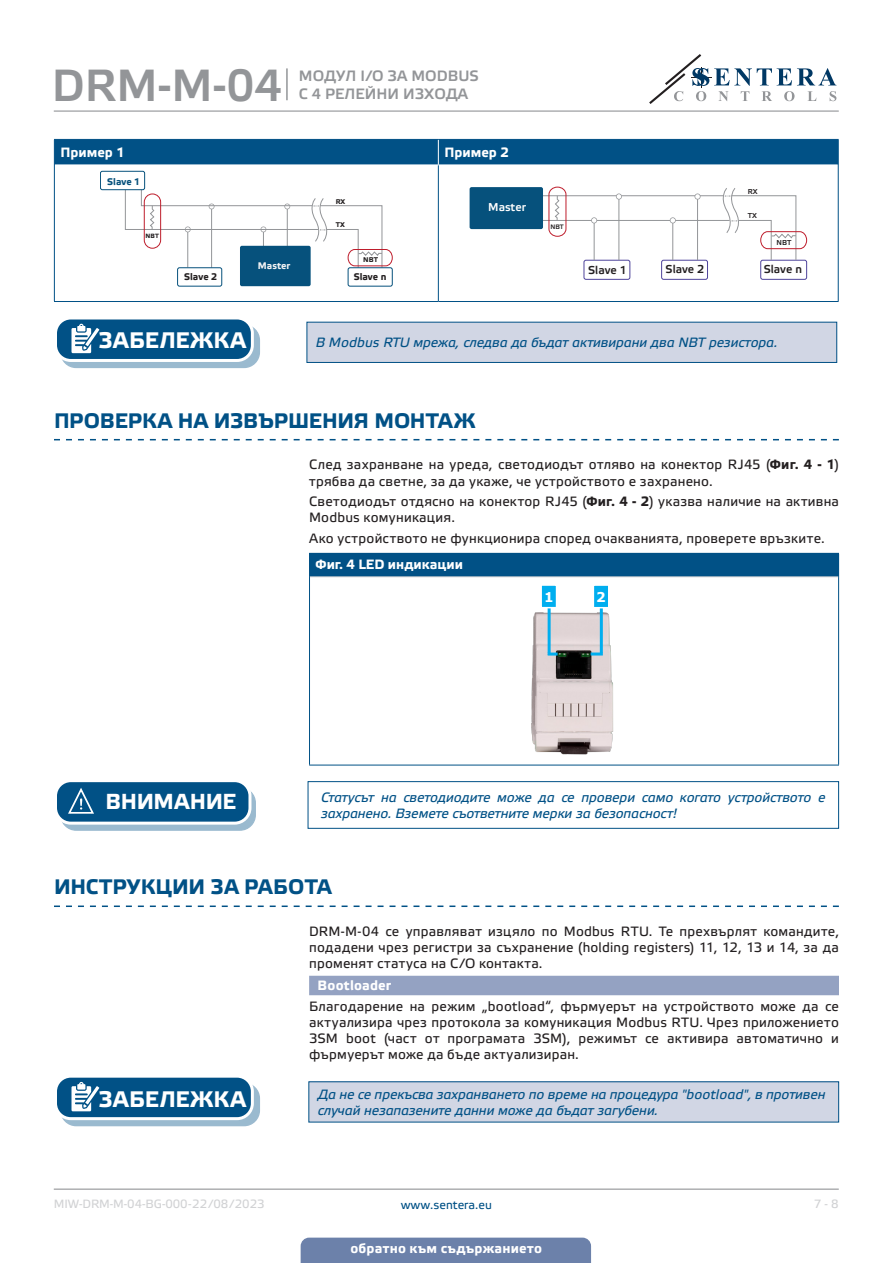
<style>
.page{position:relative;width:893px;height:1263px;background:#fff}
.page>*{position:absolute;margin:0;border:0;box-sizing:border-box;transform-origin:0 0}
.t1{font:45px "Etelka Medium Pro";color:#939598}
.t2{font:700 22.5px "Etelka Text Pro";letter-spacing:.02em;color:#fff}
.t3{font:700 21.75px "Etelka Text Pro";letter-spacing:-.02em;color:#fff}
.t4{font:700 21px "Etelka Text Pro";letter-spacing:-.005em;color:#015186}
.t5{font:15px/18px "Etelka Medium Pro";color:#939598}
.body{font:13.5px/16.2px "Etelka Text Pro";letter-spacing:.015em;color:#231f20}
.attention{font:italic 13.5px/16.2px "Etelka Text Pro";letter-spacing:-.005em;color:#015186}
.head-table{font:700 13.5px "Etelka Text Pro";color:#fff}
.Number-roman{font:700 13.5px "Etelka Text Pro";letter-spacing:.01em;color:#fff}
.t6{font:700 13.5px "Verdana";color:#fff}
.t7{font:12px "Etelka Text Pro";letter-spacing:-.005em;color:#d1d2d4}
.t8{font:12px "Etelka Text Pro";color:#015186}
.t9{font:11.4px "Etelka Medium Pro";color:#231f20}
.t10{font:11.4px "Etelka Medium Pro";color:#fff}
.t11{font:700 9.6px "Etelka Text Pro";color:#231f20}
.t12{font:700 9.6px "Etelka Text Pro";color:#f2f3f4}
.t13{font:700 9.6px "Etelka Text Pro";color:#06517c}
.t14{font:7.2px "Etelka Medium Pro";color:#231f20}
.t15{font:700 6.9px "Etelka Text Pro";color:#231f20}
.t16{font:6.45px "Etelka Medium Pro";color:#231f20}
.t17{font:700 6.15px "Etelka Text Pro";color:#231f20}
.s1{font-weight:700}
</style>
<div class="page">
<hr style="left:54px;top:111px;width:785px;height:1px;background:#939598">
<hr style="left:54px;top:1188px;width:785px;height:2px;background:#939598">
<svg style="left:649px;top:54px;width:187px;height:50px"></svg>
<div style="left:301px;top:1237px;width:290px;height:26px;background:#6c81aa"></div>
<hr style="left:286px;top:68px;width:2px;height:32px;background:#939598">
<svg style="left:54px;top:439px;width:785px;height:1px"></svg>
<div style="left:54px;top:139px;width:785px;height:26px;background:#015186"></div>
<hr style="left:54px;top:165px;width:1px;height:136px;background:#015186">
<hr style="left:54px;top:301px;width:384px;height:1px;background:#015186">
<hr style="left:438px;top:165px;width:1px;height:136px;background:#015186">
<hr style="left:838px;top:165px;width:1px;height:136px;background:#015186">
<hr style="left:438px;top:301px;width:401px;height:1px;background:#015186">
<div style="left:177px;top:267px;width:45px;height:19px;border:1px solid #06517c;border-radius:2px"></div>
<div style="left:348px;top:267px;width:45px;height:19px;border:1px solid #06517c;border-radius:2px"></div>
<div style="left:240px;top:246px;width:71px;height:40px;background:#06517c;border-radius:2px"></div>
<svg style="left:125px;top:175px;width:268px;height:96px"></svg>
<div style="left:100px;top:171px;width:45px;height:19px;background:#fff;border-radius:2px"></div>
<div style="left:100px;top:171px;width:45px;height:19px;border:1px solid #06517c;border-radius:2px"></div>
<div style="left:661px;top:260px;width:47px;height:20px;border:1px solid #4e439b;border-radius:2px"></div>
<hr style="left:529px;top:220px;width:201px;height:1px;background:#939598">
<hr style="left:536px;top:195px;width:188px;height:1px;background:#939598">
<div style="left:584px;top:260px;width:46px;height:20px;border:1px solid #4e439b;border-radius:2px"></div>
<div style="left:760px;top:260px;width:47px;height:20px;border:1px solid #4e439b;border-radius:2px"></div>
<div style="left:470px;top:187px;width:73px;height:42px;background:#06517c;border-radius:2px"></div>
<svg style="left:548px;top:187px;width:259px;height:74px"></svg>
<div style="left:61px;top:325px;width:198px;height:42px;background:#9abacf;border-radius:15px"></div>
<div style="left:60px;top:324px;width:200px;height:44px;border:1px solid #015186;border-radius:15px"></div>
<div style="left:56px;top:318px;width:196px;height:42px;background:#015186;border-radius:15px"></div>
<div style="left:54px;top:316px;width:200px;height:46px;border:3px solid #fff;border-radius:15px"></div>
<svg style="left:71px;top:324px;width:34px;height:37px"></svg>
<div style="left:307px;top:322px;width:530px;height:40px;background:#d1d6e4"></div>
<div style="left:307px;top:322px;width:530px;height:41px;border:1px solid #015186"></div>
<div style="left:309px;top:553px;width:530px;height:24px;background:#015186"></div>
<hr style="left:309px;top:577px;width:1px;height:188px;background:#015186">
<hr style="left:838px;top:577px;width:1px;height:188px;background:#015186">
<hr style="left:309px;top:765px;width:530px;height:1px;background:#015186">
<hr style="left:310px;top:576px;width:528px;height:1px;background:#d1d2d4">
<img style="left:531px;top:608px;width:83px;height:147px">
<hr style="left:600px;top:608px;width:3px;height:45px;background:#00aeef">
<div style="left:593px;top:585px;width:16px;height:23px;background:#00aeef"></div>
<div style="left:593px;top:584px;width:16px;height:24px;border:2px solid #fff"></div>
<svg style="left:591px;top:652px;width:12px;height:3px"></svg>
<hr style="left:548px;top:608px;width:3px;height:45px;background:#00aeef">
<div style="left:541px;top:585px;width:16px;height:23px;background:#00aeef"></div>
<div style="left:540px;top:584px;width:17px;height:24px;border:2px solid #fff"></div>
<svg style="left:548px;top:652px;width:10px;height:3px"></svg>
<svg style="left:54px;top:905px;width:785px;height:2px"></svg>
<div style="left:309px;top:976px;width:530px;height:19px;background:#94a2c2"></div>
<div style="left:61px;top:788px;width:194px;height:42px;background:#9abacf;border-radius:15px"></div>
<div style="left:60px;top:787px;width:196px;height:44px;border:1px solid #015186;border-radius:15px"></div>
<div style="left:56px;top:781px;width:194px;height:42px;background:#015186;border-radius:15px"></div>
<div style="left:54px;top:779px;width:197px;height:46px;border:3px solid #fff;border-radius:15px"></div>
<svg style="left:67px;top:788px;width:38px;height:36px"></svg>
<div style="left:308px;top:781px;width:531px;height:48px;border:1px solid #015186"></div>
<div style="left:61px;top:1083px;width:198px;height:43px;background:linear-gradient(to right,#99bacf,#9bbbd0);border-radius:15px"></div>
<div style="left:60px;top:1082px;width:200px;height:44px;border:1px solid #015186;border-radius:15px"></div>
<div style="left:56px;top:1076px;width:196px;height:43px;background:#015186;border-radius:15px"></div>
<div style="left:54px;top:1075px;width:200px;height:45px;border:3px solid #fff;border-radius:15px"></div>
<svg style="left:71px;top:1082px;width:34px;height:37px"></svg>
<div style="left:309px;top:1082px;width:530px;height:40px;background:#d1d6e4"></div>
<h1 class="t1" style="left:52px;top:61px;width:232px">DRM-M-04</h1>
<p class="t5" style="left:299px;top:67px;width:181px">МОДУЛ I/O ЗА MODBUS<br>С 4 РЕЛЕЙНИ ИЗХОДА</p>
<p class="head-table" style="left:60px;top:145px;width:66px">Пример 1</p>
<p class="head-table" style="left:444px;top:145px;width:66px">Пример 2</p>
<p class="t15" style="left:336px;top:197px;width:11px">RX</p>
<p class="t15" style="left:336px;top:221px;width:11px">ТX</p>
<p class="t15" style="left:363px;top:256px;width:16px">NBT</p>
<p class="t13" style="left:107px;top:176px;width:35px">Slave 1</p>
<p class="t10" style="left:488px;top:201px;width:39px">Master</p>
<p class="t17" style="left:146px;top:232px;width:15px">NBT</p>
<p class="t12" style="left:258px;top:260px;width:34px">Master</p>
<p class="t11" style="left:184px;top:272px;width:35px">Slave 2</p>
<p class="t11" style="left:354px;top:271px;width:34px">Slave n</p>
<p class="t16" style="left:550px;top:223px;width:15px">NBT</p>
<p class="t9" style="left:588px;top:264px;width:40px">Slave 1</p>
<p class="t9" style="left:666px;top:263px;width:40px">Slave 2</p>
<p class="t14" style="left:748px;top:187px;width:11px">RX</p>
<p class="t14" style="left:748px;top:212px;width:11px">ТX</p>
<p class="t14" style="left:776px;top:238px;width:16px">NBT</p>
<p class="t9" style="left:764px;top:263px;width:40px">Slave n</p>
<p class="t2" style="left:98px;top:328px;width:149px">ЗАБЕЛЕЖКА</p>
<p class="attention" style="left:316px;top:335px;width:463px">В Modbus RTU мрежа, следва да бъдат активирани два NBT резистора.</p>
<p class="t4" style="left:54px;top:409px;width:423px">ПРОВЕРКА НА ИЗВЪРШЕНИЯ МОНТАЖ</p>
<p class="body" style="left:309px;top:457px;width:531px">След захранване на уреда, светодиодът отляво на конектор RJ45 (<span class="s1">Фиг. 4 - 1</span>) трябва да светне, за да укаже, че устройството е захранено.</p>
<p class="body" style="left:309px;top:494px;width:531px">Светодиодът отдясно на конектор RJ45 (<span class="s1">Фиг. 4 - 2</span>) указва наличие на активна<br>Modbus комуникация.</p>
<p class="body" style="left:309px;top:531px;width:517px">Ако устройството не функционира според очакванията, проверете връзките.</p>
<p class="head-table" style="left:315px;top:557px;width:149px">Фиг. 4 LED индикации</p>
<p class="t6" style="left:544px;top:587px;width:11px">1</p>
<p class="t6" style="left:596px;top:587px;width:11px">2</p>
<p class="t3" style="left:105px;top:790px;width:132px">ВНИМАНИЕ</p>
<p class="attention" style="left:321px;top:790px;width:506px">Статусът на светодиодите може да се провери само когато устройството е захранено. Вземете съответните мерки за безопасност!</p>
<p class="t4" style="left:54px;top:875px;width:279px">ИНСТРУКЦИИ ЗА РАБОТА</p>
<p class="body" style="left:309px;top:924px;width:531px;text-align:justify">DRM-M-04 се управляват изцяло по Modbus RTU. Те прехвърлят командите, подадени чрез регистри за съхранение (holding registers) 11, 12, 13 и 14, за да променят статуса на C/O контакта.</p>
<p class="Number-roman" style="left:318px;top:978px;width:75px">Bootloader</p>
<p class="body" style="left:309px;top:999px;width:531px;text-align:justify">Благодарение на режим „bootload“, фърмуерът на устройството може да се актуализира чрез протокола за комуникация Modbus RTU. Чрез приложението 3SM boot (част от програмата 3SM), режимът се активира автоматично и фърмуерът може да бъде актуализиран.</p>
<p class="t2" style="left:98px;top:1086px;width:149px">ЗАБЕЛЕЖКА</p>
<p class="attention" style="left:318px;top:1087px;width:509px">Да не се прекъсва захранването по време на процедура "bootload", в противен случай незапазените данни може да бъдат загубени.</p>
<p class="t7" style="left:54px;top:1197px;width:212px">MIW-DRM-M-04-BG-000 - 22 / 08 / 2023</p>
<p class="t8" style="left:401px;top:1198px;width:93px">www.sentera.eu</p>
<p class="t7" style="left:814px;top:1197px;width:27px">7 - 8</p>
<p class="head-table" style="left:350px;top:1240px;width:193px">обратно към съдържанието</p>
</div>
